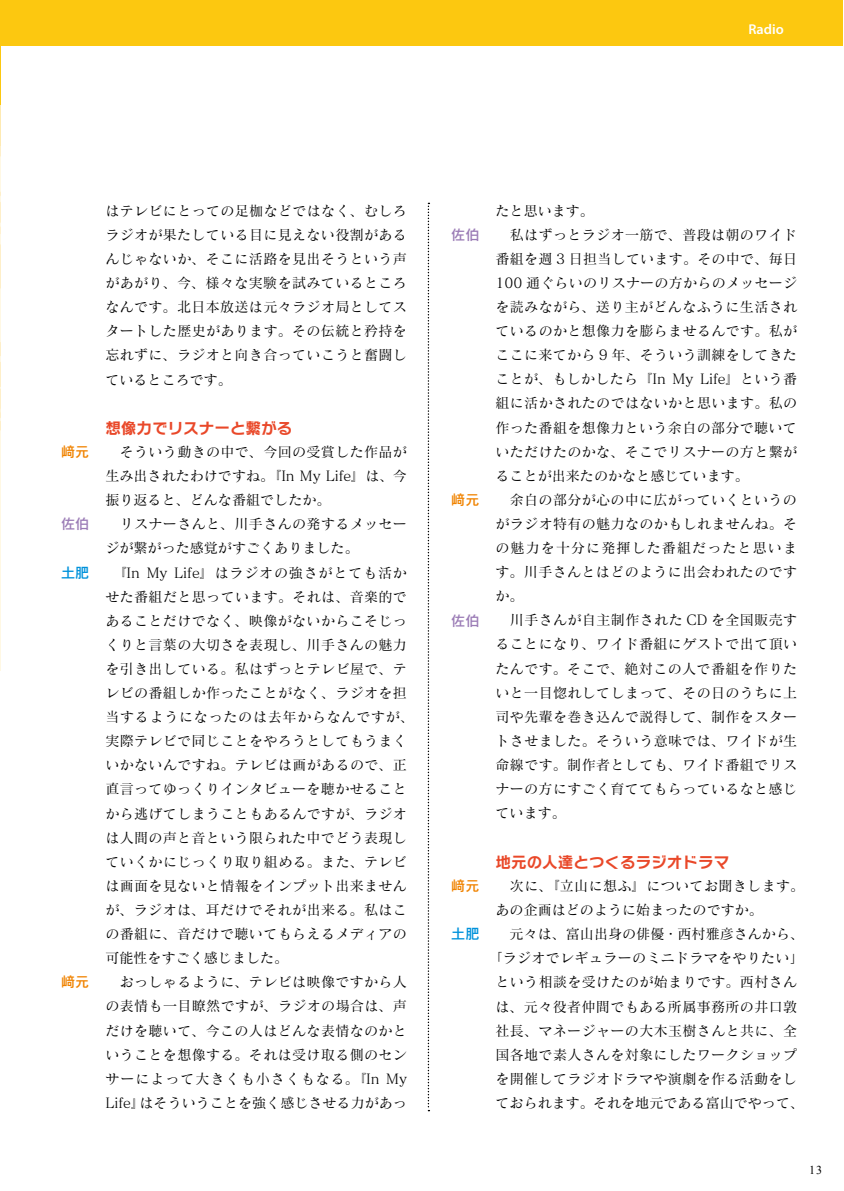
<style>
.page{position:relative;width:844px;height:1191px;background:#fff}
.page>*{position:absolute;margin:0;border:0;box-sizing:border-box;transform-origin:0 0}
.t1{font:15.58px "Rodin NTLG Pro B";color:#e94829}
.t2{font:600 14.17px "Myriad Pro";color:#fff}
.t3{font:14px/24.2px "Matisse Pro M";letter-spacing:.02em;color:#000}
.t4{font:14px "Matisse Pro M";color:#000}
.t5{font:14px "Rodin Pro DB";color:#f08300}
.t6{font:14px "Rodin Pro DB";color:#9b7cb6}
.t7{font:14px "Rodin Pro DB";color:#0092db}
</style>
<div class="page">
<hr style="left:0;top:136px;width:1px;height:534px;background:#fff8e4">
<svg style="left:0;top:244px;width:1px;height:44px"></svg>
<svg style="left:0;top:202px;width:1px;height:32px"></svg>
<svg style="left:0;top:342px;width:1px;height:14px"></svg>
<svg style="left:0;top:362px;width:1px;height:68px"></svg>
<svg style="left:0;top:145px;width:1px;height:51px"></svg>
<div style="left:1px;top:1px;width:841px;height:45px;background:#fcc810"></div>
<hr style="left:0;top:27px;width:1px;height:118px;background:#feeab2">
<hr style="left:0;top:1px;width:1px;height:103px;background:#fcc810">
<svg style="left:427px;top:203px;width:2px;height:908px"></svg>
<p class="t2" style="left:748px;top:20px;width:37px">Radio</p>
<p class="t5" style="left:61px;top:442px;width:30px">﨑元</p>
<p class="t6" style="left:61px;top:515px;width:30px">佐伯</p>
<p class="t7" style="left:61px;top:563px;width:30px">土肥</p>
<p class="t5" style="left:61px;top:973px;width:30px">﨑元</p>
<p class="t3" style="left:105px;top:198px;width:303px;text-align:justify">はテレビにとっての足枷などではなく、むしろラジオが果たしている目に見えない役割があるんじゃないか、そこに活路を見出そうという声があがり、今、様々な実験を試みているところなんです。北日本放送は元々ラジオ局としてスタートした歴史があります。その伝統と矜持を忘れずに、ラジオと向き合っていこうと奮闘しているところです。</p>
<p class="t1" style="left:105px;top:418px;width:188px">想像力でリスナーと繋がる</p>
<p class="t3" style="left:105px;top:439px;width:310px">　そういう動きの中で、今回の受賞した作品が生み出されたわけですね。『In My Life』は、今振り返ると、どんな番組でしたか。<br>　リスナーさんと、川手さんの発するメッセージが繋がった感覚がすごくありました。<br>　『In My Life』はラジオの強さがとても活かせた番組だと思っています。それは、音楽的であることだけでなく、映像がないからこそじっくりと言葉の大切さを表現し、川手さんの魅力を引き出している。私はずっとテレビ屋で、テレビの番組しか作ったことがなく、ラジオを担当するようになったのは去年からなんですが、実際テレビで同じことをやろうとしてもうまくいかないんですね。テレビは画があるので、正直言ってゆっくりインタビューを聴かせることから逃げてしまうこともあるんですが、ラジオは人間の声と音という限られた中でどう表現していくかにじっくり取り組める。また、テレビは画面を見ないと情報をインプット出来ませんが、ラジオは、耳だけでそれが出来る。私はこの番組に、音だけで聴いてもらえるメディアの可能性をすごく感じました。<br>　おっしゃるように、テレビは映像ですから人の表情も一目瞭然ですが、ラジオの場合は、声だけを聴いて、今この人はどんな表情なのかということを想像する。それは受け取る側のセンサーによって大きくも小さくもなる。『In My<br>Life』はそういうことを強く感じさせる力があっ</p>
<p class="t6" style="left:451px;top:225px;width:30px">佐伯</p>
<p class="t5" style="left:451px;top:491px;width:30px">﨑元</p>
<p class="t6" style="left:451px;top:611px;width:30px">佐伯</p>
<p class="t5" style="left:451px;top:876px;width:30px">﨑元</p>
<p class="t7" style="left:451px;top:924px;width:30px">土肥</p>
<p class="t3" style="left:495px;top:198px;width:303px">たと思います。<br>　私はずっとラジオ一筋で、普段は朝のワイド番組を週 3 日担当しています。その中で、毎日<br>100 通ぐらいのリスナーの方からのメッセージを読みながら、送り主がどんなふうに生活されているのかと想像力を膨らませるんです。私がここに来てから 9 年、そういう訓練をしてきたことが、もしかしたら『In My Life』という番組に活かされたのではないかと思います。私の作った番組を想像力という余白の部分で聴いていただけたのかな、そこでリスナーの方と繋がることが出来たのかなと感じています。<br>　余白の部分が心の中に広がっていくというのがラジオ特有の魅力なのかもしれませんね。その魅力を十分に発揮した番組だったと思います。川手さんとはどのように出会われたのですか。<br>　川手さんが自主制作された CD を全国販売することになり、ワイド番組にゲストで出て頂いたんです。そこで、絶対この人で番組を作りたいと一目惚れしてしまって、その日のうちに上司や先輩を巻き込んで説得して、制作をスタートさせました。そういう意味では、ワイドが生命線です。制作者としても、ワイド番組でリスナーの方にすごく育ててもらっているなと感じています。</p>
<p class="t1" style="left:495px;top:852px;width:235px">地元の人達とつくるラジオドラマ</p>
<p class="t3" style="left:495px;top:873px;width:310px">　次に、『立山に想ふ』についてお聞きします。</p>
<p class="t4" style="left:495px;top:901px;width:269px">あの企画はどのように始まったのですか。</p>
<p class="t4" style="left:495px;top:925px;width:310px">　元々は、富山出身の俳優・西村雅彦さんから、</p>
<p class="t3" style="left:488px;top:945px;width:317px">「ラジオでレギュラーのミニドラマをやりたい」</p>
<p class="t3" style="left:495px;top:969px;width:303px">という相談を受けたのが始まりです。西村さん</p>
<p class="t3" style="left:495px;top:994px;width:303px">は、元々役者仲間でもある所属事務所の井口敦</p>
<p class="t3" style="left:495px;top:1018px;width:303px">社長、マネージャーの大木玉樹さんと共に、全</p>
<p class="t3" style="left:495px;top:1042px;width:303px">国各地で素人さんを対象にしたワークショップ</p>
<p class="t3" style="left:495px;top:1066px;width:303px">を開催してラジオドラマや演劇を作る活動をし</p>
<p class="t4" style="left:495px;top:1094px;width:310px">ておられます。それを地元である富山でやって、</p>
</div>
